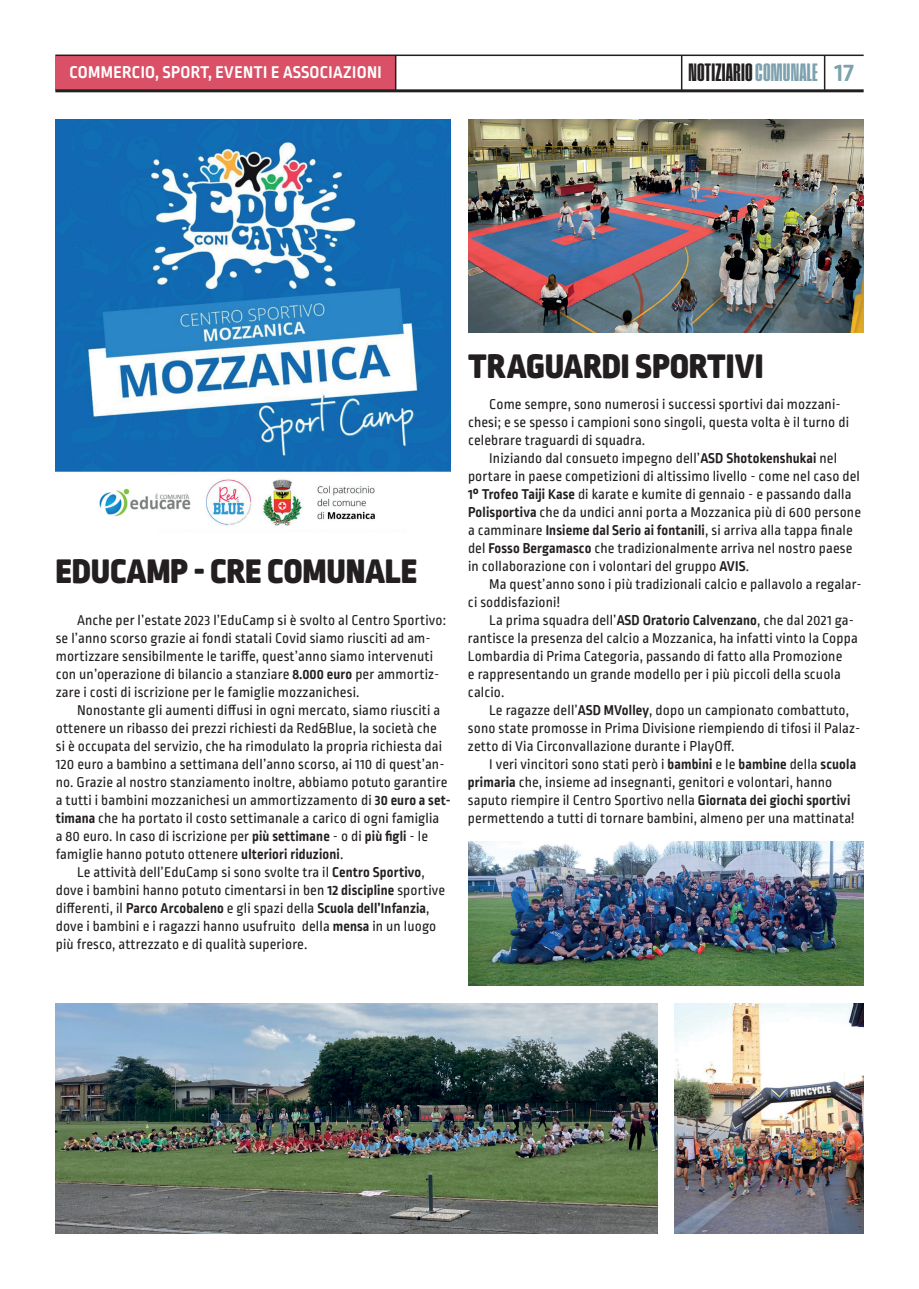
<style>
.page{position:relative;width:919px;height:1289px;background:#fff}
.page>*{position:absolute;margin:0;border:0;box-sizing:border-box;transform-origin:0 0}
.t1{font:900 36px "Ropa Soft Pro";letter-spacing:.01em;color:#231f20}
.t2{font:24px "Pressio No.35";letter-spacing:.01em;color:#231f20}
.t3{font:700 18px "Ropa Soft Pro";letter-spacing:.02em;color:#fff}
.t4{font:15px/18px "Ropa Soft Pro";letter-spacing:.01em;color:#231f20}
.t5{font:700 15px "Ropa Soft Pro";letter-spacing:.01em;color:#231f20}
.s1{color:#7da1ae}
.s2{font-family:"Ropa Soft Pro";font-weight:700;font-size:27px;color:#7da1ae}
.s3{font-weight:700}
.s4{font-weight:400}
</style>
<div class="page">
<img style="left:56px;top:119px;width:395px;height:407px">
<img style="left:468px;top:841px;width:395px;height:144px">
<img style="left:674px;top:1003px;width:189px;height:230px">
<img style="left:55px;top:1003px;width:602px;height:230px">
<img style="left:468px;top:119px;width:395px;height:213px">
<div style="left:55px;top:56px;width:340px;height:33px;background:#da5167"></div>
<hr style="left:395px;top:55px;width:1px;height:37px;background:#231f20">
<hr style="left:55px;top:55px;width:808px;height:1px;background:#231f20">
<hr style="left:55px;top:89px;width:808px;height:3px;background:#231f20">
<hr style="left:681px;top:55px;width:1px;height:35px;background:#231f20">
<hr style="left:823px;top:55px;width:2px;height:35px;background:#231f20">
<p class="t3" style="left:69px;top:62px;width:314px">COMMERCIO, SPORT, EVENTI E ASSOCIAZIONI</p>
<h2 class="t2" style="left:688px;top:59px;width:166px">NOTIZIARIO <span class="s1">COMUNALE</span> <span class="s2">17</span></h2>
<h1 class="t1" style="left:56px;top:549px;width:362px">EDUCAMP - CRE COMUNALE</h1>
<p class="t4" style="left:56px;top:612px;width:392px;text-indent:21px">Anche per l’estate 2023 l’EduCamp si è svolto al Centro Sportivo: se l’anno scorso grazie ai fondi statali Covid siamo riusciti ad am&shy;mortizzare sensibilmente le tariffe, quest’anno siamo intervenuti con un’operazione di bilancio a stanziare <span class="s3">8.000 euro</span> per ammortiz&shy;zare i costi di iscrizione per le famiglie mozzanichesi.</p>
<p class="t4" style="left:77px;top:702px;width:365px">Nonostante gli aumenti diffusi in ogni mercato, siamo riusciti a</p>
<p class="t4" style="left:56px;top:720px;width:382px">ottenere un ribasso dei prezzi richiesti da Red&amp;Blue, la società che</p>
<p class="t4" style="left:56px;top:738px;width:388px">si è occupata del servizio, che ha rimodulato la propria richiesta dai</p>
<p class="t4" style="left:56px;top:756px;width:390px">120 euro a bambino a settimana dell’anno scorso, ai 110 di quest’an-</p>
<p class="t4" style="left:56px;top:774px;width:393px">no. Grazie al nostro stanziamento inoltre, abbiamo potuto garantire</p>
<p class="t4" style="left:56px;top:792px;width:396px">a tutti i bambini mozzanichesi un ammortizzamento di <span class="s3">30 euro a set-</span></p>
<p class="t4" style="left:56px;top:810px;width:385px"><span class="s3">timana</span> che ha portato il costo settimanale a carico di ogni famiglia</p>
<p class="t4" style="left:56px;top:828px;width:374px">a 80 euro. In caso di iscrizione per <span class="s3">più settimane</span> - o di <span class="s3">più figli</span> - le</p>
<p class="t4" style="left:56px;top:846px;width:289px">famiglie hanno potuto ottenere <span class="s3">ulteriori riduzioni</span>.</p>
<p class="t4" style="left:77px;top:864px;width:349px">Le attività dell’EduCamp si sono svolte tra il <span class="s3">Centro Sportivo</span>,</p>
<p class="t4" style="left:56px;top:882px;width:391px">dove i bambini hanno potuto cimentarsi in ben <span class="s3">12 discipline</span> sportive</p>
<p class="t5" style="left:56px;top:899px;width:375px"><span class="s4">differenti, il</span> Parco Arcobaleno <span class="s4">e gli spazi della</span> Scuola dell’Infanzia<span class="s4">,</span></p>
<p class="t4" style="left:56px;top:918px;width:382px">dove i bambini e i ragazzi hanno usufruito della <span class="s3">mensa</span> in un luogo</p>
<p class="t4" style="left:56px;top:936px;width:253px">più fresco, attrezzato e di qualità superiore.</p>
<h1 class="t1" style="left:468px;top:344px;width:296px">TRAGUARDI SPORTIVI</h1>
<p class="t4" style="left:468px;top:396px;width:382px;text-indent:21px">Come sempre, sono numerosi i successi sportivi dai mozzani&shy;chesi; e se spesso i campioni sono singoli, questa volta è il turno di celebrare traguardi di squadra.</p>
<p class="t4" style="left:468px;top:450px;width:394px;text-indent:21px">Iniziando dal consueto impegno dell’<span class="s3">ASD Shotokenshukai</span> nel portare in paese competizioni di altissimo livello - come nel caso del <span class="s3">1° Trofeo Taiji Kase</span> di karate e kumite di gennaio - e passando dalla <span class="s3">Polisportiva</span> che da undici anni porta a Mozzanica più di 600 persone a camminare <span class="s3">Insieme dal Serio ai fontanili</span>, si arriva alla tappa finale del <span class="s3">Fosso Bergamasco</span> che tradizionalmente arriva nel nostro paese in collaborazione con i volontari del gruppo <span class="s3">AVIS</span>.</p>
<p class="t4" style="left:468px;top:576px;width:395px;text-indent:21px">Ma quest’anno sono i più tradizionali calcio e pallavolo a regalar&shy;ci soddisfazioni!</p>
<p class="t4" style="left:468px;top:612px;width:391px;text-indent:21px">La prima squadra dell’<span class="s3">ASD Oratorio Calvenzano</span>, che dal 2021 ga&shy;rantisce la presenza del calcio a Mozzanica, ha infatti vinto la Coppa Lombardia di Prima Categoria, passando di fatto alla Promozione<br>e rappresentando un grande modello per i più piccoli della scuola calcio.</p>
<p class="t4" style="left:468px;top:702px;width:394px;text-indent:21px">Le ragazze dell’<span class="s3">ASD MVolley</span>, dopo un campionato combattuto, sono state promosse in Prima Divisione riempiendo di tifosi il Palaz&shy;zetto di Via Circonvallazione durante i PlayOff.</p>
<p class="t4" style="left:468px;top:756px;width:389px;text-indent:21px">I veri vincitori sono stati però i <span class="s3">bambini</span> e le <span class="s3">bambine</span> della <span class="s3">scuola primaria</span> che, insieme ad insegnanti, genitori e volontari, hanno saputo riempire il Centro Sportivo nella <span class="s3">Giornata dei giochi sportivi </span>permettendo a tutti di tornare bambini, almeno per una mattinata!</p>
</div>
